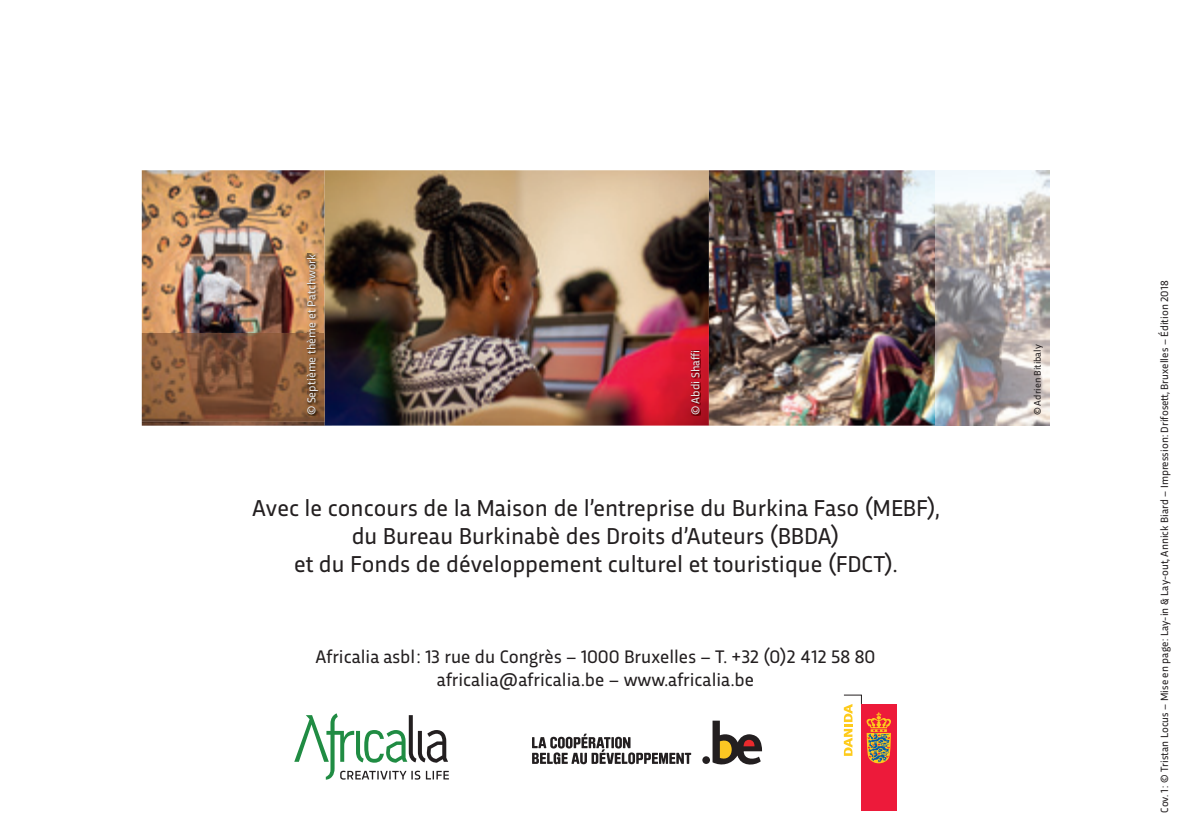
<style>
.page{position:relative;width:1191px;height:840px;background:#fff}
.page>*{position:absolute;margin:0;border:0;box-sizing:border-box;transform-origin:0 0}
.t1{font:24px/28px "Trasandina";color:#231f20;text-align:center}
.t2{font:19px/22.8px "Trasandina";color:#231f20;text-align:center}
.t3{font:12px "Trasandina";color:#e6e7e9}
.t4{font:11px "Trasandina";color:#231f20}
.t5{font:10px "Trasandina";color:#231f20}
</style>
<div class="page">
<svg style="left:712px;top:720px;width:50px;height:44px"></svg>
<svg style="left:702px;top:755px;width:8px;height:8px"></svg>
<svg style="left:532px;top:733px;width:159px;height:30px"></svg>
<svg style="left:294px;top:713px;width:155px;height:66px"></svg>
<div style="left:861px;top:703px;width:35px;height:106px;background:#ed1a3a"></div>
<svg style="left:843px;top:694px;width:48px;height:68px"></svg>
<img style="left:142px;top:170px;width:183px;height:255px">
<img style="left:325px;top:170px;width:610px;height:255px">
<img style="left:935px;top:170px;width:114px;height:255px">
<img style="left:142px;top:333px;width:183px;height:88px">
<img style="left:307px;top:254px;width:12px;height:161px">
<img style="left:691px;top:350px;width:9px;height:65px">
<svg style="left:691px;top:352px;width:8px;height:7px"></svg>
<p class="t3" style="left:302px;top:415px;width:163px;rotate:-90deg">© Septième thème et Patchwork</p>
<p class="t3" style="left:686px;top:415px;width:67px;rotate:-90deg">© Abdi Sha i</p>
<p class="t5" style="left:1029px;top:415px;width:73px;rotate:-90deg">© Adrien Bitibaly</p>
<p class="t1" style="left:252px;top:492px;width:689px">Avec le concours de la Maison de l’entreprise du Burkina Faso (MEBF), du Bureau Burkinabè des Droits d’Auteurs (BBDA)<br>et du Fonds de développement culturel et touristique (FDCT).</p>
<p class="t2" style="left:315px;top:643px;width:561px">Africalia asbl: 13 rue du Congrès – 1000 Bruxelles – T. +32 (0)2 412 58 80 africalia@africalia.be – www.africalia.be</p>
<p class="t4" style="left:1156px;top:812px;width:533px;rotate:-90deg">Cov. 1: © Tristan Locus – Mise en page: Lay-in &amp; Lay-out, Annick Biard – Impression: Drifose , Bruxelles – Édition 2018</p>
</div>
